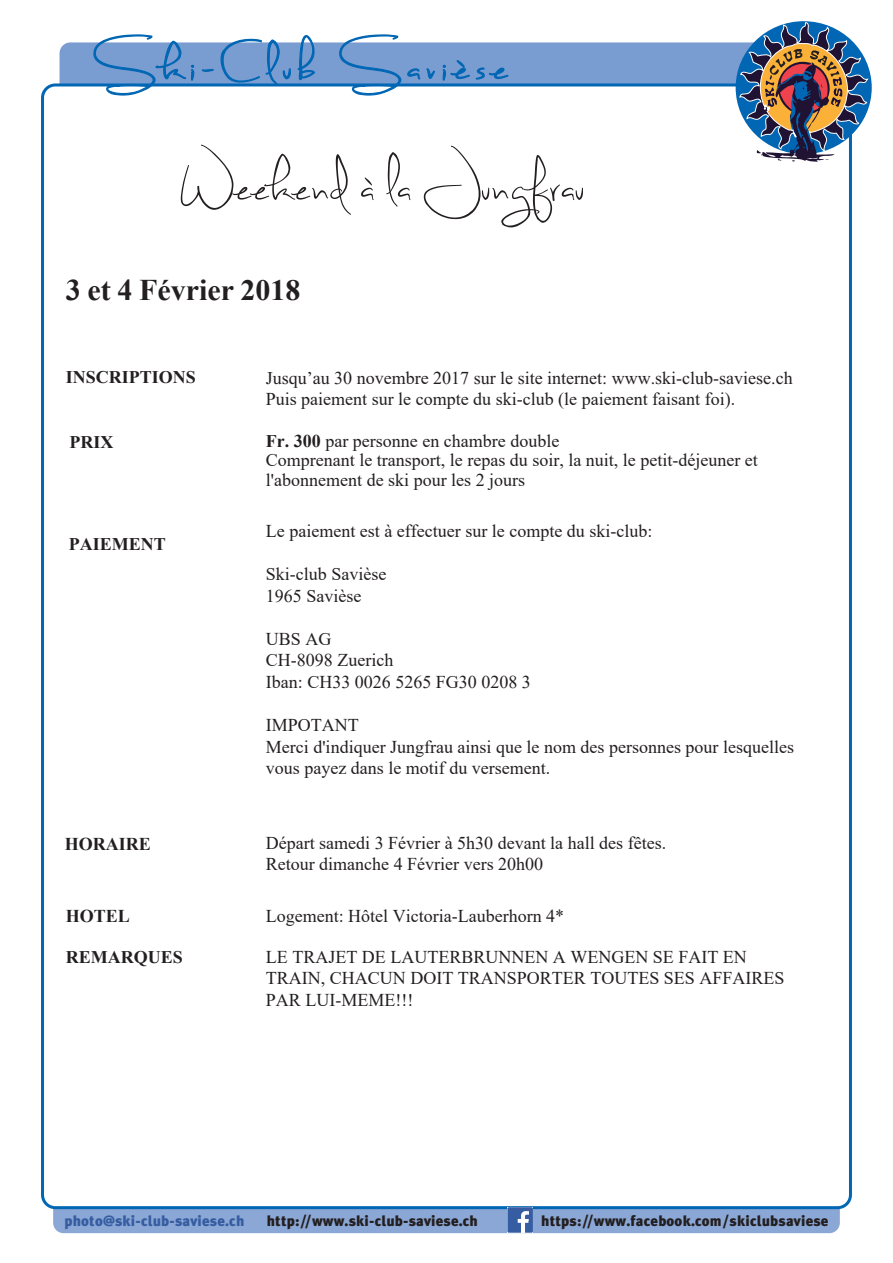
<style>
.page{position:relative;width:893px;height:1263px;background:#fff}
.page>*{position:absolute;margin:0;border:0;box-sizing:border-box;transform-origin:0 0}
.t1{font:63px "Sweetly Broken";color:#231f20}
.t2{font:51px "Sweetly Broken";letter-spacing:.1em;color:#0167b4;scale:1.18 1}
.t3{font:700 30px "Times New Roman";color:#231f20}
.t4{font:18px/21.6px "Times New Roman";color:#231f20}
.t5{font:700 18px "Times New Roman";color:#231f20}
.t6{font:900 14.7px "Meta Plus";letter-spacing:.015em;color:#231f20}
.t7{font:900 14.7px "Meta Plus";letter-spacing:.015em;color:#365da1}
.s1{font-weight:700}
</style>
<div class="page">
<div style="left:60px;top:42px;width:710px;height:51px;background:#799cd1;border-radius:11px"></div>
<div style="left:53px;top:1190px;width:787px;height:43px;background:#8aa7d6;border-radius:10px"></div>
<div style="left:43px;top:85px;width:807px;height:1123px;background:#fff;border-radius:13px"></div>
<svg style="left:507px;top:1207px;width:26px;height:26px"></svg>
<svg style="left:739px;top:22px;width:131px;height:140px"></svg>
<h2 class="t2" style="left:94px;top:30px;width:353px">Ski-Club Savièse</h2>
<h1 class="t1" style="left:180px;top:140px;width:406px">Weekend à la Jungfrau</h1>
<h3 class="t3" style="left:66px;top:268px;width:236px">3 et 4 Février 2018</h3>
<p class="t5" style="left:66px;top:366px;width:132px">INSCRIPTIONS</p>
<p class="t4" style="left:266px;top:366px;width:528px">Jusqu’au 30 novembre 2017 sur le site internet: www.ski-club-saviese.ch<br>Puis paiement sur le compte du ski-club (le paiement faisant foi).</p>
<p class="t5" style="left:69px;top:431px;width:45px">PRIX</p>
<p class="t4" style="left:266px;top:430px;width:493px;line-height:19.5px"><span class="s1">Fr. 300</span> par personne en chambre double<br>Comprenant le transport, le repas du soir, la nuit, le petit-déjeuner et l'abonnement de ski pour les 2 jours</p>
<p class="t4" style="left:266px;top:519px;width:388px">Le paiement est à effectuer sur le compte du ski-club:</p>
<p class="t4" style="left:266px;top:562px;width:122px">Ski-club Savièse<br>1965 Savièse</p>
<p class="t4" style="left:266px;top:627px;width:266px">UBS AG<br>CH-8098 Zuerich<br>Iban: CH33 0026 5265 FG30 0208 3</p>
<p class="t4" style="left:266px;top:714px;width:530px">IMPOTANT<br>Merci d'indiquer Jungfrau ainsi que le nom des personnes pour lesquelles vous payez dans le motif du versement.</p>
<p class="t5" style="left:69px;top:533px;width:99px">PAIEMENT</p>
<p class="t5" style="left:65px;top:831px;width:88px">HORAIRE</p>
<p class="t4" style="left:266px;top:831px;width:402px">Départ samedi 3 Février à 5h30 devant la hall des fêtes.<br>Retour dimanche 4 Février vers 20h00</p>
<p class="t5" style="left:66px;top:903px;width:66px">HOTEL</p>
<p class="t4" style="left:266px;top:905px;width:300px">Logement: Hôtel Victoria-Lauberhorn 4*</p>
<p class="t5" style="left:66px;top:946px;width:118px">REMARQUES</p>
<p class="t4" style="left:266px;top:945px;width:520px">LE TRAJET DE LAUTERBRUNNEN A WENGEN SE FAIT EN<br>TRAIN, CHACUN DOIT TRANSPORTER TOUTES SES AFFAIRES<br>PAR LUI-MEME!!!</p>
<p class="t7" style="left:64px;top:1212px;width:181px">photo@ski-club-saviese.ch</p>
<p class="t6" style="left:267px;top:1212px;width:213px">http://www.ski-club-saviese.ch</p>
<p class="t6" style="left:541px;top:1212px;width:289px">https://www.facebook.com/skiclubsaviese</p>
</div>
